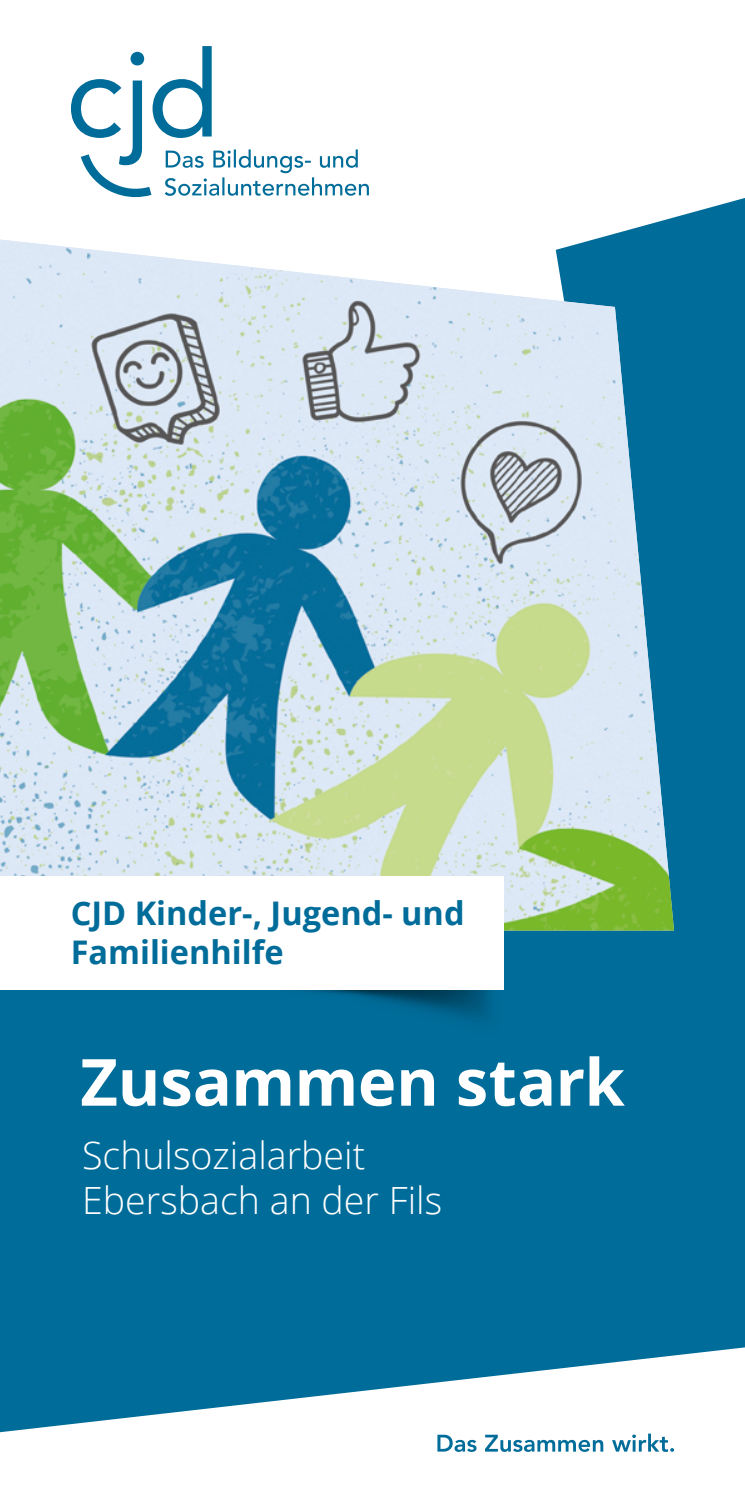
<style>
.page{position:relative;width:745px;height:1489px;background:#fff}
.page>*{position:absolute;margin:0;border:0;box-sizing:border-box;transform-origin:0 0}
.t1{font:700 65px "Open Sans";letter-spacing:-.005em;color:#fff}
.Aufzählung_light{font:300 37.5px "Open Sans";color:#fff}
.Einrichtung_Verbund{font:700 32.5px/39px "Open Sans";color:#006c99}
</style>
<div class="page">
<svg style="left:0;top:802px;width:744px;height:629px;background:#1779a2"></svg>
<div style="left:595px;top:198px;width:149px;height:604px;background:#006c99"></div>
<img style="left:0;top:239px;width:673px;height:691px">
<img style="left:283px;top:989px;width:222px;height:67px">
<div style="left:0;top:875px;width:503px;height:114px;background:#fff"></div>
<svg style="left:0;top:1221px;width:1px;height:209px"></svg>
<svg style="left:437px;top:1433px;width:236px;height:18px"></svg>
<svg style="left:71px;top:46px;width:297px;height:151px"></svg>
<p class="Einrichtung_Verbund" style="left:71px;top:892px;width:395px">CJD Kinder-, Jugend- und<br>Familienhilfe</p>
<p class="t1" style="left:80px;top:1036px;width:545px">Zusammen stark</p>
<p class="Aufzählung_light" style="left:82px;top:1129px;width:284px">Schulsozialarbeit</p>
<p class="Aufzählung_light" style="left:82px;top:1174px;width:361px">Ebersbach an der Fils</p>
</div>
